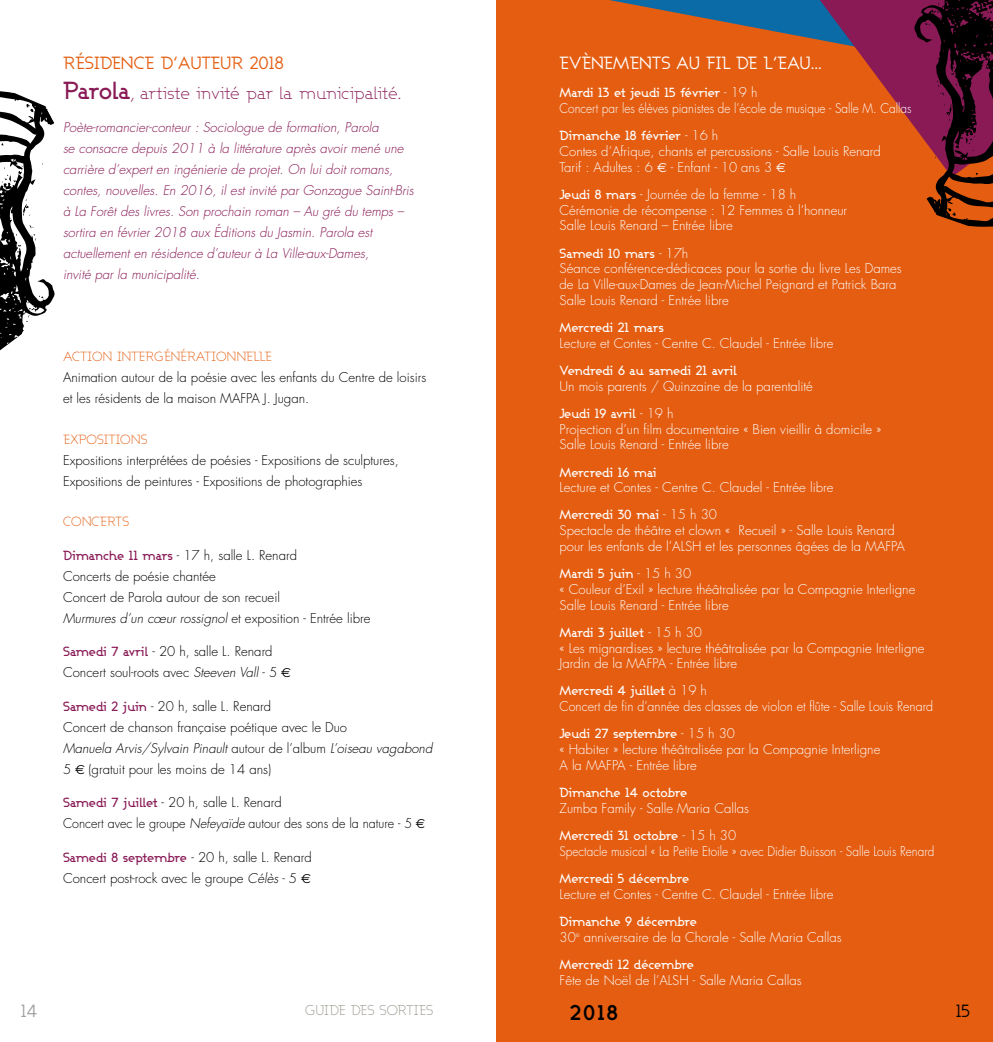
<style>
.page{position:relative;width:993px;height:1042px;background:#fff}
.page>*{position:absolute;margin:0;border:0;box-sizing:border-box;transform-origin:0 0}
.t1{font:21px "Ashby GL Bold";color:#000}
.t2{font:17.5px "Ashby GL Light";letter-spacing:-.02em;color:#891a55}
.t3{font:17.5px "Ashby GL Book";color:#fff}
.t4{font:17.5px "Ashby GL Book";color:#e45d11}
.t5{font:17.5px "Ashby GL Book";color:#9c9e9f}
.t6{font:17.5px "Ashby GL Book";color:#000}
.t7{font:14px "Ashby GL Light";color:#9a968d}
.t8{font:300 13.12px/15.8px "Futura";color:#fff}
.t9{font:300 13.12px/21px "Futura";color:#000}
.t10{font:italic 300 13.12px/21px "Futura";color:#891a55}
.t11{font:13.12px "Ashby GL Medium";letter-spacing:-.015em;color:#fff}
.t12{font:300 13.12px "Futura";color:#fff;scale:.9 1}
.t13{font:300 13.12px "Futura";color:#fff;scale:.95 1}
.t14{font:13.12px "Ashby GL Light";color:#e45d11}
.s1{font-family:"Ashby GL Medium";font-size:24.5px}
.s2{font-family:"Ashby GL Medium";font-weight:400;color:#891a55}
.s3{font-style:italic}
.s4{font-family:"Euro Sans";font-weight:400}
.s5{font-family:"Futura";font-weight:300}
.s6{font-family:"Ashby GL Medium";font-weight:400}
</style>
<div class="page">
<div style="left:496px;top:0;width:496px;height:1042px;background:#e45d11"></div>
<svg style="left:0;top:91px;width:55px;height:259px"></svg>
<svg style="left:609px;top:0;width:383px;height:227px"></svg>
<h2 class="t4" style="left:63px;top:52px;width:222px">RÉSIDENCE D’AUTEUR 2018</h2>
<h2 class="t2" style="left:63px;top:82px;width:339px"><span class="s1">Parola</span>, ARTISTE INVITÉ PAR LA MUNICIPALITÉ.</h2>
<p class="t10" style="left:63px;top:117px;width:352px">Poète-romancier-conteur : Sociologue de formation, Parola<br>se consacre depuis 2011 à la littérature après avoir mené une carrière d’expert en ingénierie de projet. On lui doit romans, contes, nouvelles. En 2016, il est invité par Gonzague Saint-Bris à La Forêt des livres. Son prochain roman – Au gré du temps – sortira en février 2018 aux Éditions du Jasmin. Parola est actuellement en résidence d’auteur à La Ville-aux-Dames,<br>invité par la municipalité.</p>
<p class="t14" style="left:63px;top:348px;width:210px">ACTION INTERGÉNÉRATIONNELLE</p>
<p class="t9" style="left:63px;top:367px;width:365px">Animation autour de la poésie avec les enfants du Centre de loisirs et les résidents de la maison MAFPA J. Jugan.</p>
<p class="t14" style="left:63px;top:431px;width:86px">EXPOSITIONS</p>
<p class="t9" style="left:63px;top:449px;width:337px">Expositions interprétées de poésies - Expositions de sculptures,<br>Expositions de peintures - Expositions de photographies</p>
<p class="t14" style="left:63px;top:514px;width:68px">CONCERTS</p>
<p class="t9" style="left:63px;top:545px;width:309px"><span class="s2">Dimanche 11 mars</span> - 17 h, salle L. Renard<br>Concerts de poésie chantée<br>Concert de Parola autour de son recueil<br><span class="s3">Murmures d’un cœur rossignol</span> et exposition - Entrée libre</p>
<p class="t9" style="left:63px;top:641px;width:229px"><span class="s2">Samedi 7 avril</span> - 20 h, salle L. Renard<br>Concert soul-roots avec <span class="s3">Steeven Vall</span> - 5 <span class="s4">€</span></p>
<p class="t9" style="left:63px;top:695px;width:371px"><span class="s2">Samedi 2 juin</span> - 20 h, salle L. Renard<br>Concert de chanson française poétique avec le Duo<br><span class="s3">Manuela Arvis/Sylvain Pinault</span> autour de l’album <span class="s3">L’oiseau vagabond </span>5 <span class="s4">€</span> (gratuit pour les moins de 14 ans)</p>
<p class="t9" style="left:63px;top:792px;width:363px"><span class="s2">Samedi 7 juillet</span> - 20 h, salle L. Renard<br>Concert avec le groupe <span class="s3">Nefeyaïde</span> autour des sons de la nature - 5 <span class="s4">€</span></p>
<p class="t9" style="left:63px;top:846px;width:250px"><span class="s2">Samedi 8 septembre</span> - 20 h, salle L. Renard<br>Concert post-rock avec le groupe <span class="s3">Célès</span> - 5 <span class="s4">€</span></p>
<h2 class="t5" style="left:21px;top:1000px;width:18px">14</h2>
<p class="t7" style="left:305px;top:1001px;width:130px">GUIDE DES SORTIES</p>
<h2 class="t3" style="left:559px;top:52px;width:264px">EVÈNEMENTS AU FIL DE L’EAU...</h2>
<p class="t11" style="left:559px;top:85px;width:199px">Mardi 13 et jeudi 15 février <span class="s5">- 19 h</span></p>
<p class="t12" style="left:559px;top:100px;width:392px">Concert par les élèves pianistes de l’école de musique - Salle M. Callas</p>
<p class="t11" style="left:559px;top:128px;width:160px">Dimanche 18 février <span class="s5">- 16 h</span></p>
<p class="t8" style="left:559px;top:143px;width:323px">Contes d’Afrique, chants et percussions - Salle Louis Renard<br>Tarif : Adultes : 6 <span class="s4">€</span> - Enfant - 10 ans 3 <span class="s4">€</span></p>
<p class="t8" style="left:559px;top:186px;width:289px"><span class="s6">Jeudi 8 mars</span> - Journée de la femme - 18 h<br>Cérémonie de récompense : 12 Femmes à l’honneur<br>Salle Louis Renard – Entrée libre</p>
<p class="t11" style="left:559px;top:245px;width:130px">Samedi 10 mars <span class="s5">- 17h</span></p>
<p class="t8" style="left:559px;top:261px;width:344px">Séance conférence-dédicaces pour la sortie du livre Les Dames de La Ville-aux-Dames de Jean-Michel Peignard et Patrick Bara<br>Salle Louis Renard - Entrée libre</p>
<p class="t11" style="left:559px;top:319px;width:106px">Mercredi 21 mars</p>
<p class="t8" style="left:559px;top:335px;width:275px">Lecture et Contes - Centre C. Claudel - Entrée libre</p>
<p class="t11" style="left:559px;top:362px;width:179px">Vendredi 6 au samedi 21 avril</p>
<p class="t8" style="left:559px;top:378px;width:255px">Un mois parents / Quinzaine de la parentalité</p>
<p class="t11" style="left:559px;top:405px;width:115px">Jeudi 19 avril <span class="s5">- 19 h</span></p>
<p class="t8" style="left:559px;top:421px;width:323px">Projection d’un film documentaire « Bien vieillir à domicile »<br>Salle Louis Renard - Entrée libre</p>
<p class="t11" style="left:559px;top:464px;width:99px">Mercredi 16 mai</p>
<p class="t8" style="left:559px;top:480px;width:275px">Lecture et Contes - Centre C. Claudel - Entrée libre</p>
<p class="t11" style="left:559px;top:507px;width:159px">Mercredi 30 mai <span class="s5">- 15 h 30</span></p>
<p class="t8" style="left:559px;top:523px;width:346px">Spectacle de théâtre et clown « Recueil » - Salle Louis Renard pour les enfants de l’ALSH et les personnes âgées de la MAFPA</p>
<p class="t11" style="left:559px;top:565px;width:133px">Mardi 5 juin <span class="s5">- 15 h 30</span></p>
<p class="t8" style="left:559px;top:581px;width:357px">« Couleur d’Exil » lecture théâtralisée par la Compagnie Interligne<br>Salle Louis Renard - Entrée libre</p>
<p class="t11" style="left:559px;top:624px;width:144px">Mardi 3 juillet <span class="s5">- 15 h 30</span></p>
<p class="t8" style="left:559px;top:640px;width:366px">« Les mignardises » lecture théâtralisée par la Compagnie Interligne<br>Jardin de la MAFPA - Entrée libre</p>
<p class="t11" style="left:559px;top:683px;width:149px">Mercredi 4 juillet <span class="s5">à 19 h</span></p>
<p class="t13" style="left:559px;top:698px;width:394px">Concert de fin d’année des classes de violon et flûte - Salle Louis Renard</p>
<p class="t11" style="left:559px;top:726px;width:177px">Jeudi 27 septembre <span class="s5">- 15 h 30</span></p>
<p class="t8" style="left:559px;top:741px;width:322px">« Habiter » lecture théâtralisée par la Compagnie Interligne<br>A la MAFPA - Entrée libre</p>
<p class="t11" style="left:559px;top:784px;width:129px">Dimanche 14 octobre</p>
<p class="t8" style="left:559px;top:800px;width:191px">Zumba Family - Salle Maria Callas</p>
<p class="t11" style="left:559px;top:827px;width:178px">Mercredi 31 octobre <span class="s5">- 15 h 30</span></p>
<p class="t12" style="left:559px;top:842px;width:418px">Spectacle musical « La Petite Etoile » avec Didier Buisson - Salle Louis Renard</p>
<p class="t11" style="left:559px;top:870px;width:131px">Mercredi 5 décembre</p>
<p class="t8" style="left:559px;top:886px;width:275px">Lecture et Contes - Centre C. Claudel - Entrée libre</p>
<p class="t11" style="left:559px;top:913px;width:139px">Dimanche 9 décembre</p>
<p class="t8" style="left:559px;top:929px;width:283px">30<sup>e</sup> anniversaire de la Chorale - Salle Maria Callas</p>
<p class="t11" style="left:559px;top:956px;width:136px">Mercredi 12 décembre</p>
<p class="t8" style="left:559px;top:972px;width:244px">Fête de Noël de l’ALSH - Salle Maria Callas</p>
<h1 class="t1" style="left:569px;top:999px;width:50px">2018</h1>
<h2 class="t6" style="left:955px;top:1000px;width:16px">15</h2>
</div>
